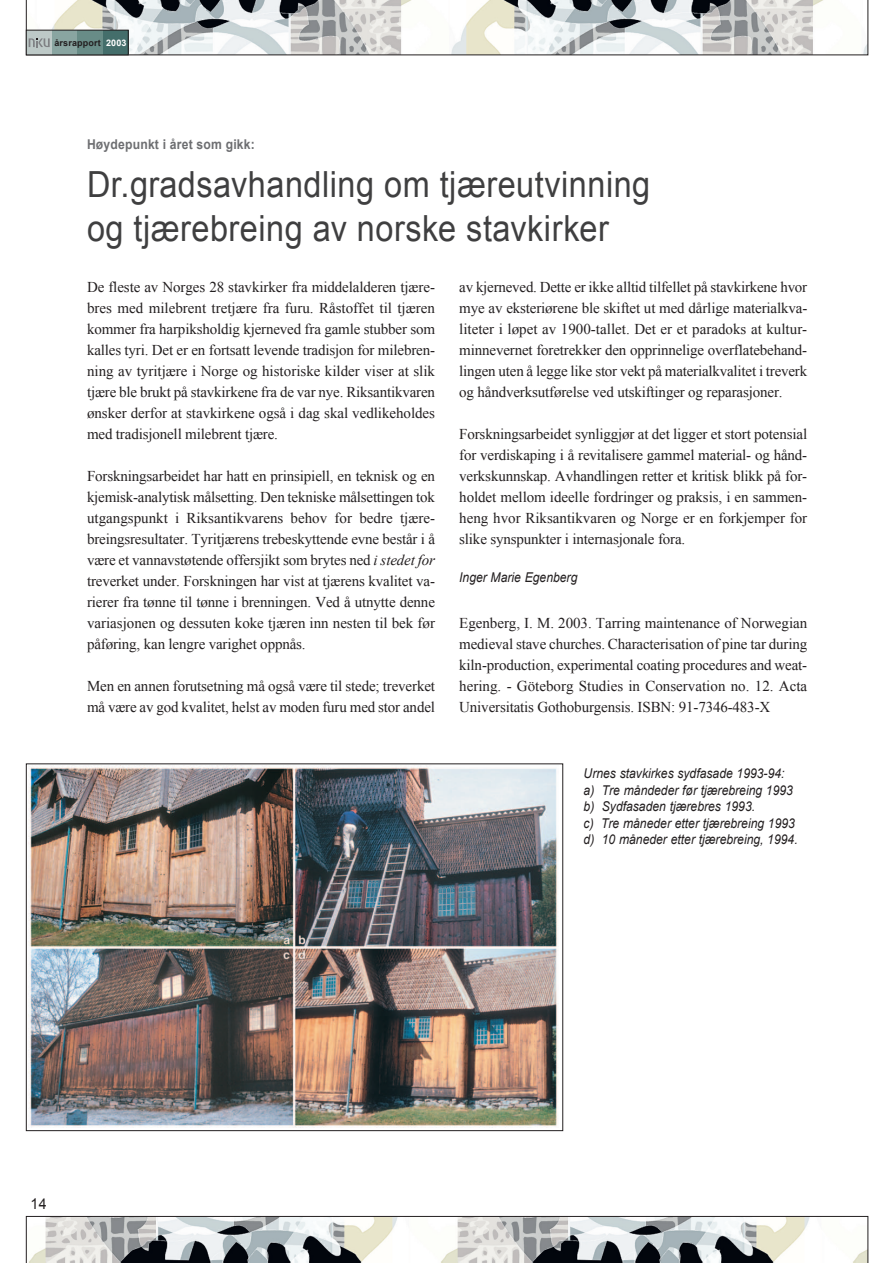
<style>
.page{position:relative;width:893px;height:1263px;background:#fff}
.page>*{position:absolute;margin:0;border:0;box-sizing:border-box;transform-origin:0 0}
.t1{font:36px/43.2px "Arial";letter-spacing:.015em;color:#3f3f40;scale:.9 1}
.t2{font:15px/21px "Times New Roman";letter-spacing:-.01em;color:#231f20;text-align:justify}
.t3{font:15px "Arial";color:#231f20;scale:.95 1}
.t4{font:italic 13.5px/16.5px "Arial";color:#231f20;scale:.9 1}
.t5{font:700 13.5px "Arial";letter-spacing:.015em;color:#6d6e71;scale:.9 1}
.t6{font:700 9px "Arial";letter-spacing:.015em;color:#231f20}
.s1{color:#fff}
.s2{font-style:italic}
</style>
<div class="page">
<svg style="left:26px;top:0;width:842px;height:55px"></svg>
<div style="left:102px;top:30px;width:26px;height:25px;background:#446e6b"></div>
<div style="left:76px;top:30px;width:26px;height:25px;background:#688c87"></div>
<div style="left:51px;top:30px;width:26px;height:25px;background:#89a5a1"></div>
<div style="left:26px;top:30px;width:25px;height:25px;background:#bdc9c7"></div>
<div style="left:26px;top:30px;width:103px;height:25px;border:1px solid #231f20"></div>
<svg style="left:29px;top:38px;width:21px;height:9px"></svg>
<svg style="left:26px;top:1216px;width:842px;height:47px"></svg>
<img style="left:29px;top:765px;width:529px;height:362px">
<p class="t6" style="left:54px;top:38px;width:74px">årsrapport <span class="s1">2003</span></p>
<p class="t5" style="left:87px;top:137px;width:188px">Høydepunkt i året som gikk:</p>
<h1 class="t1" style="left:87px;top:163px;width:627px">Dr.gradsavhandling om tjæreutvinning og tjærebreing av norske stavkirker</h1>
<p class="t2" style="left:87px;top:277px;width:349px">De fleste av Norges 28 stavkirker fra middelalderen tjære&shy;bres med milebrent tretjære fra furu. Råstoffet til tjæren kommer fra harpiksholdig kjerneved fra gamle stubber som kalles tyri. Det er en fortsatt levende tradisjon for milebren&shy;ning av tyritjære i Norge og historiske kilder viser at slik tjære ble brukt på stavkirkene fra de var nye. Riksantikvaren ønsker derfor at stavkirkene også i dag skal vedlikeholdes med tradisjonell milebrent tjære.</p>
<p class="t2" style="left:87px;top:466px;width:349px">Forskningsarbeidet har hatt en prinsipiell, en teknisk og en kjemisk-analytisk målsetting. Den tekniske målsettingen tok utgangspunkt i Riksantikvarens behov for bedre tjære&shy;breingsresultater. Tyritjærens trebeskyttende evne består i å være et vannavstøtende offersjikt som brytes ned <span class="s2">i stedet for </span>treverket under. Forskningen har vist at tjærens kvalitet va&shy;rierer fra tønne til tønne i brenningen. Ved å utnytte denne variasjonen og dessuten koke tjæren inn nesten til bek før påføring, kan lengre varighet oppnås.</p>
<p class="t2" style="left:87px;top:676px;width:349px">Men en annen forutsetning må også være til stede; treverket må være av god kvalitet, helst av moden furu med stor andel</p>
<p class="t2" style="left:459px;top:277px;width:349px">av kjerneved. Dette er ikke alltid tilfellet på stavkirkene hvor mye av eksteriørene ble skiftet ut med dårlige materialkva&shy;liteter i løpet av 1900-tallet. Det er et paradoks at kultur&shy;minnevernet foretrekker den opprinnelige overflatebehand&shy;lingen uten å legge like stor vekt på materialkvalitet i treverk og håndverksutførelse ved utskiftinger og reparasjoner.</p>
<p class="t2" style="left:459px;top:424px;width:349px">Forskningsarbeidet synliggjør at det ligger et stort potensial for verdiskaping i å revitalisere gammel material- og hånd&shy;verkskunnskap. Avhandlingen retter et kritisk blikk på for&shy;holdet mellom ideelle fordringer og praksis, i en sammen&shy;heng hvor Riksantikvaren og Norge er en forkjemper for slike synspunkter i internasjonale fora.</p>
<p class="t4" style="left:459px;top:569px;width:133px">Inger Marie Egenberg</p>
<p class="t2" style="left:459px;top:613px;width:349px">Egenberg, I. M. 2003. Tarring maintenance of Norwegian medieval stave churches. Characterisation of pine tar during kiln-production, experimental coating procedures and weat&shy;hering. - Göteborg Studies in Conservation no. 12. Acta Universitatis Gothoburgensis. ISBN: 91-7346-483-X</p>
<p class="t4" style="left:583px;top:765px;width:239px">Urnes stavkirkes sydfasade 1993-94: a) Tre måndeder før tjærebreing 1993 b) Sydfasaden tjærebres 1993.<br>c) Tre måneder etter tjærebreing 1993 d) 10 måneder etter tjærebreing, 1994.</p>
<p class="t3" style="left:30px;top:1196px;width:19px">14</p>
</div>
